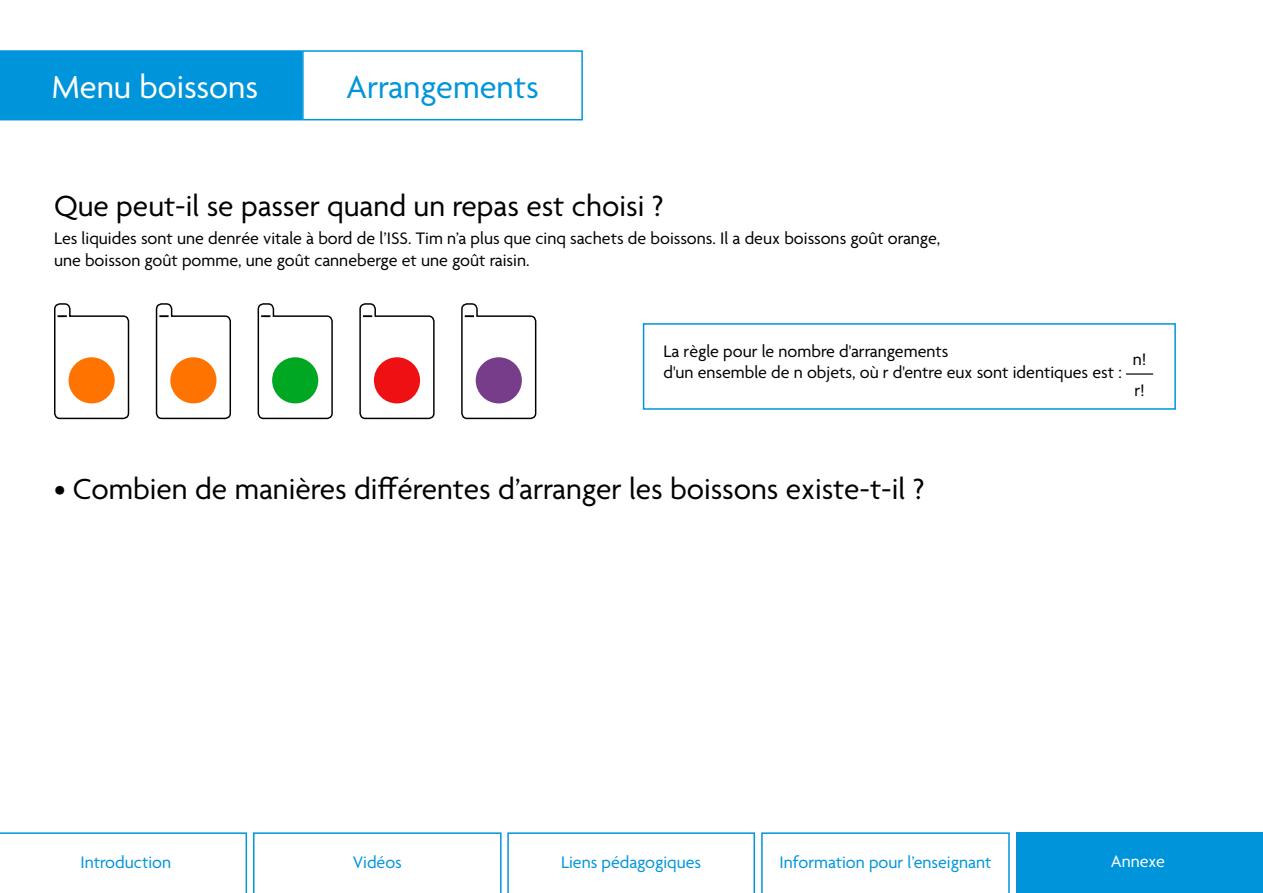
<style>
.page{position:relative;width:1263px;height:893px;background:#fff}
.page>*{position:absolute;margin:0;border:0;box-sizing:border-box;transform-origin:0 0}
.t1{font:34.5px "Agenda";color:#fff}
.t2{font:34.5px "Agenda";color:#0095da}
.t3{font:31.5px "Agenda";color:#000}
.t4{font:18px/21.6px "Agenda";color:#000}
.t5{font:18px "Agenda";color:#0095da}
.t6{font:18px "Agenda";color:#fff}
</style>
<div class="page">
<div style="left:1017px;top:832px;width:246px;height:61px;background:#0095da"></div>
<svg style="left:0;top:832px;width:247px;height:61px"></svg>
<svg style="left:253px;top:832px;width:502px;height:61px"></svg>
<svg style="left:761px;top:832px;width:249px;height:61px"></svg>
<div style="left:0;top:51px;width:301px;height:69px;background:#0095da"></div>
<div style="left:0;top:50px;width:302px;height:70px;border:2px solid #0095da"></div>
<div style="left:302px;top:50px;width:281px;height:70px;border:2px solid #0095da"></div>
<svg style="left:54px;top:303px;width:76px;height:117px"></svg>
<svg style="left:155px;top:303px;width:76px;height:117px"></svg>
<svg style="left:257px;top:303px;width:76px;height:117px"></svg>
<svg style="left:359px;top:303px;width:76px;height:117px"></svg>
<svg style="left:461px;top:303px;width:76px;height:117px"></svg>
<hr style="left:1126px;top:373px;width:27px;height:2px;background:#000">
<div style="left:643px;top:323px;width:533px;height:87px;border:2px solid #0095da"></div>
<h1 class="t1" style="left:52px;top:68px;width:208px">Menu boissons</h1>
<h1 class="t2" style="left:346px;top:68px;width:194px">Arrangements</h1>
<h2 class="t3" style="left:54px;top:189px;width:611px">Que peut-il se passer quand un repas est choisi ?</h2>
<p class="t4" style="left:54px;top:229px;width:888px">Les liquides sont une denrée vitale à bord de l’ISS. Tim n’a plus que cinq sachets de boissons. Il a deux boissons goût orange, une boisson goût pomme, une goût canneberge et une goût raisin.</p>
<p class="t4" style="left:663px;top:342px;width:460px;line-height:21px">La règle pour le nombre d'arrangements<br>d'un ensemble de n objets, où r d'entre eux sont identiques est :</p>
<p class="t4" style="left:1133px;top:345px;width:15px;line-height:30.5px">n! r!</p>
<h2 class="t3" style="left:54px;top:472px;width:872px">• Combien de manières différentes d’arranger les boissons existe-t-il ?</h2>
<p class="t5" style="left:81px;top:853px;width:92px">Introduction</p>
<p class="t5" style="left:353px;top:853px;width:51px">Vidéos</p>
<p class="t5" style="left:561px;top:853px;width:142px">Liens pédagogiques</p>
<p class="t5" style="left:779px;top:853px;width:213px">Information pour l’enseignant</p>
<p class="t6" style="left:1111px;top:851px;width:56px">Annexe</p>
</div>
